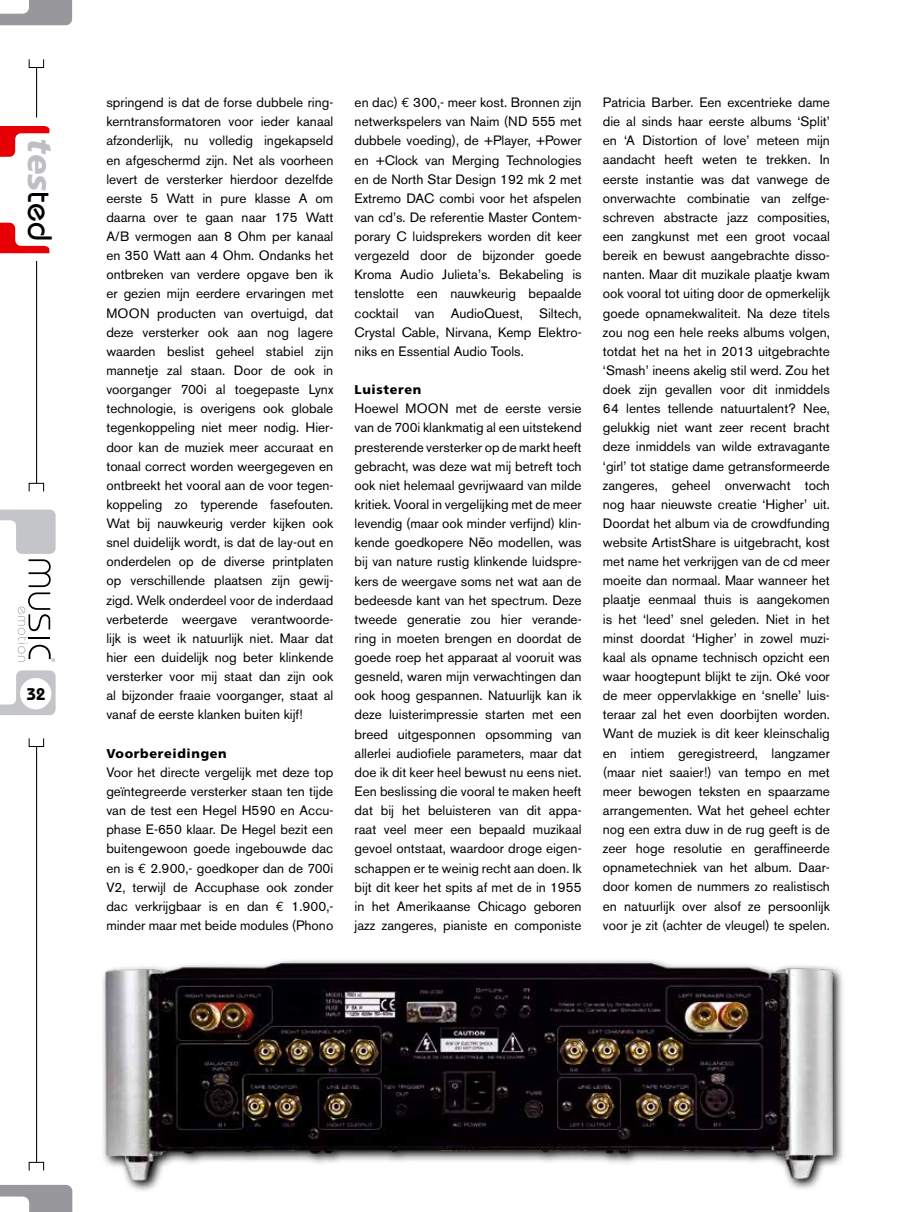
<style>
.page{position:relative;width:915px;height:1212px;background:#fff}
.page>*{position:absolute;margin:0;border:0;box-sizing:border-box;transform-origin:0 0}
.t1{font:italic 900 33.9px "Frutiger";color:#bdbfc2}
.t2{font:600 16.95px "Bauhaus";color:#000}
.t3{font:13.5px/19.2px "Akzidenz Grotesk BE";color:#000;text-align:justify}
.t4{font:900 12.75px "Frutiger";letter-spacing:.05em;color:#000}
.s1{font-family:"Bauhaus";font-weight:500;font-style:normal;color:#000}
.s2{font-family:"Euro Mono"}
.s3{font-family:"Helvetica Neue"}
</style>
<div class="page">
<svg style="left:102px;top:960px;width:741px;height:231px"></svg>
<img style="left:103px;top:963px;width:730px;height:218px">
<svg style="left:0;top:0;width:72px;height:25px"></svg>
<svg style="left:0;top:670px;width:56px;height:45px"></svg>
<svg style="left:0;top:1185px;width:72px;height:27px"></svg>
<hr style="left:36px;top:67px;width:1px;height:51px;background:#000">
<div style="left:29px;top:59px;width:15px;height:9px;border:1px solid #000"></div>
<hr style="left:36px;top:746px;width:1px;height:416px;background:#000">
<div style="left:29px;top:738px;width:15px;height:9px;border:1px solid #000"></div>
<div style="left:29px;top:1162px;width:15px;height:9px;border:1px solid #000"></div>
<div style="left:20px;top:678px;width:31px;height:31px;background:#fff;border-radius:50%"></div>
<div style="left:29px;top:483px;width:15px;height:9px;border:1px solid #000"></div>
<hr style="left:36px;top:261px;width:1px;height:222px;background:#000">
<svg style="left:0;top:223px;width:49px;height:30px"></svg>
<svg style="left:0;top:126px;width:49px;height:31px"></svg>
<svg style="left:0;top:510px;width:56px;height:152px"></svg>
<h1 class="t1" style="left:60px;top:138px;width:104px;rotate:90deg">tes<span class="s1">ted</span></h1>
<p class="t2" style="left:27px;top:684px;width:20px">32</p>
<p class="t3" style="left:106px;top:93px;width:228px">springend is dat de forse dubbele ring&shy;kerntransformatoren voor ieder kanaal afzonderlijk, nu volledig ingekapseld en afgeschermd zijn. Net als voorheen levert de versterker hierdoor dezelfde eerste 5 Watt in pure klasse A om daarna over te gaan naar 175 Watt A/B vermogen aan 8 Ohm per kanaal en 350 Watt aan 4 Ohm. Ondanks het ontbreken van verdere opgave ben ik er gezien mijn eerdere ervaringen met MOON producten van overtuigd, dat deze versterker ook aan nog lagere waarden beslist geheel stabiel zijn mannetje zal staan. Door de ook in voorganger 700i al toegepaste Lynx technologie, is overigens ook globale tegenkoppeling niet meer nodig. Hier&shy;door kan de muziek meer accuraat en tonaal correct worden weergegeven en ontbreekt het vooral aan de voor tegen&shy;koppeling zo typerende fasefouten.<br>Wat bij nauwkeurig verder kijken ook snel duidelijk wordt, is dat de lay-out en onderdelen op de diverse printplaten op verschillende plaatsen zijn gewij&shy;zigd. Welk onderdeel voor de inderdaad verbeterde weergave verantwoorde&shy;lijk is weet ik natuurlijk niet. Maar dat hier een duidelijk nog beter klinkende versterker voor mij staat dan zijn ook al bijzonder fraaie voorganger, staat al vanaf de eerste klanken buiten kijf!</p>
<p class="t4" style="left:106px;top:746px;width:122px">Voorbereidingen</p>
<p class="t3" style="left:106px;top:763px;width:228px">Voor het directe vergelijk met deze top geïntegreerde versterker staan ten tijde van de test een Hegel H590 en Accu&shy;phase E-650 klaar. De Hegel bezit een buitengewoon goede ingebouwde dac en is <span class="s2">€</span> 2.900,- goedkoper dan de 700i V2, terwijl de Accuphase ook zonder dac verkrijgbaar is en dan <span class="s2">€</span> 1.900,- minder maar met beide modules (Phono</p>
<p class="t3" style="left:354px;top:93px;width:228px">en dac) <span class="s2">€</span> 300,- meer kost. Bronnen zijn netwerkspelers van Naim (ND 555 met dubbele voeding), de +Player, +Power en +Clock van Merging Technologies en de North Star Design 192 mk 2 met Extremo DAC combi voor het afspelen van cd’s. De referentie Master Contem&shy;porary C luidsprekers worden dit keer vergezeld door de bijzonder goede Kroma Audio Julieta’s. Bekabeling is tenslotte een nauwkeurig bepaalde cocktail van AudioQuest, Siltech, Crystal Cable, Nirvana, Kemp Elektro&shy;niks en Essential Audio Tools.</p>
<p class="t4" style="left:354px;top:382px;width:68px">Luisteren</p>
<p class="t3" style="left:354px;top:399px;width:228px">Hoewel MOON met de eerste versie van de 700i klankmatig al een uitstekend presterende versterker op de markt heeft gebracht, was deze wat mij betreft toch ook niet helemaal gevrijwaard van milde kritiek. Vooral in vergelijking met de meer levendig (maar ook minder verfijnd) klin&shy;kende goedkopere N<span class="s3">ē</span>o modellen, was bij van nature rustig klinkende luidspre&shy;kers de weergave soms net wat aan de bedeesde kant van het spectrum. Deze tweede generatie zou hier verande&shy;ring in moeten brengen en doordat de goede roep het apparaat al vooruit was gesneld, waren mijn verwachtingen dan ook hoog gespannen. Natuurlijk kan ik deze luisterimpressie starten met een breed uitgesponnen opsomming van allerlei audiofiele parameters, maar dat doe ik dit keer heel bewust nu eens niet.<br>Een beslissing die vooral te maken heeft dat bij het beluisteren van dit appa&shy;raat veel meer een bepaald muzikaal gevoel ontstaat, waardoor droge eigen&shy;schappen er te weinig recht aan doen. Ik bijt dit keer het spits af met de in 1955 in het Amerikaanse Chicago geboren jazz zangeres, pianiste en componiste</p>
<p class="t3" style="left:602px;top:93px;width:228px">Patricia Barber. Een excentrieke dame die al sinds haar eerste albums ‘Split’ en ‘A Distortion of love’ meteen mijn aandacht heeft weten te trekken. In eerste instantie was dat vanwege de onverwachte combinatie van zelfge&shy;schreven abstracte jazz composities, een zangkunst met een groot vocaal bereik en bewust aangebrachte disso&shy;nanten. Maar dit muzikale plaatje kwam ook vooral tot uiting door de opmerkelijk goede opnamekwaliteit. Na deze titels zou nog een hele reeks albums volgen, totdat het na het in 2013 uitgebrachte ‘Smash’ ineens akelig stil werd. Zou het doek zijn gevallen voor dit inmiddels 64 lentes tellende natuurtalent? Nee, gelukkig niet want zeer recent bracht deze inmiddels van wilde extravagante ‘girl’ tot statige dame getransformeerde zangeres, geheel onverwacht toch nog haar nieuwste creatie ‘Higher’ uit.<br>Doordat het album via de crowdfunding website ArtistShare is uitgebracht, kost met name het verkrijgen van de cd meer moeite dan normaal. Maar wanneer het plaatje eenmaal thuis is aangekomen is het ‘leed’ snel geleden. Niet in het minst doordat ‘Higher’ in zowel muzi&shy;kaal als opname technisch opzicht een waar hoogtepunt blijkt te zijn. Oké voor de meer oppervlakkige en ‘snelle’ luis&shy;teraar zal het even doorbijten worden.<br>Want de muziek is dit keer kleinschalig en intiem geregistreerd, langzamer (maar niet saaier!) van tempo en met meer bewogen teksten en spaarzame arrangementen. Wat het geheel echter nog een extra duw in de rug geeft is de zeer hoge resolutie en geraffineerde opnametechniek van het album. Daar&shy;door komen de nummers zo realistisch en natuurlijk over alsof ze persoonlijk voor je zit (achter de vleugel) te spelen.</p>
</div>
